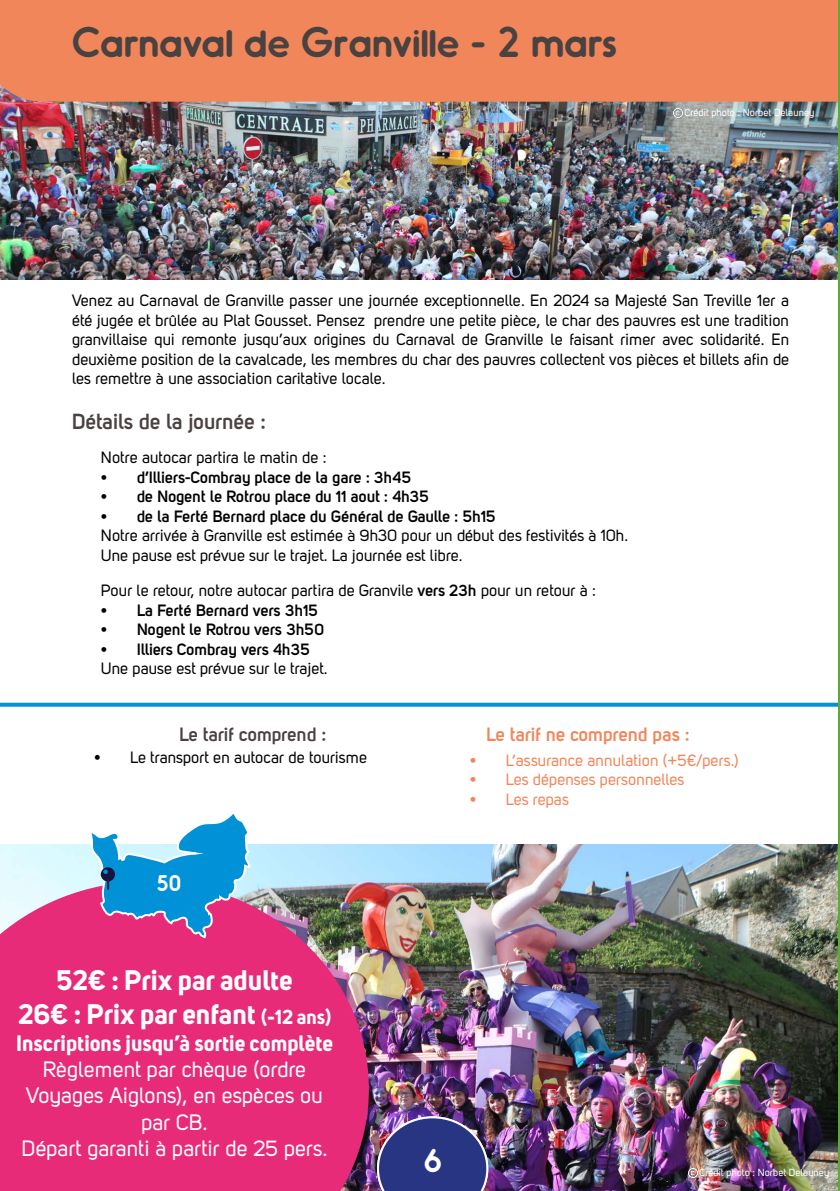
<style>
.page{position:relative;width:840px;height:1191px;background:#fff}
.page>*{position:absolute;margin:0;border:0;box-sizing:border-box;transform-origin:0 0}
.t1{font:600 40.6px "Oduda";color:#4a4241}
.t2{font:600 31.2px "Oduda";color:#fff}
.t3{font:700 28px/33.6px "Uni Sans";color:#fff;text-align:center}
.t4{font:22px/26.4px "Uni Sans Regular";color:#fff;text-align:center}
.t5{font:700 22px "Uni Sans";color:#fff}
.t6{font:700 21.6px "Uni Sans Semi";color:#4a4241}
.t7{font:600 21.6px "Oduda";color:#fff}
.t8{font:700 19px "Uni Sans Semi";color:#f1865a}
.t9{font:700 19px "Uni Sans Semi";color:#4a4241}
.t10{font:16.2px/19.4px "Uni Sans Regular";color:#000;text-align:justify}
.t11{font:700 16.2px "Uni Sans Semi";color:#000}
.t12{font:16.2px "Uni Sans Regular";color:#f1865a}
.t13{font:10.2px "Uni Sans Regular";color:#fff}
.s1{font-family:"Uni Sans Semi";font-weight:700}
.s2{font-size:20px}
</style>
<div class="page">
<img style="left:0;top:844px;width:837px;height:347px">
<svg style="left:0;top:881px;width:368px;height:310px;background:#dd377b"></svg>
<img style="left:0;top:102px;width:837px;height:177px">
<div style="left:0;top:0;width:837px;height:102px;background:#f1865a"></div>
<svg style="left:0;top:702px;width:837px;height:4px;background:#2da4dd"></svg>
<svg style="left:673px;top:108px;width:9px;height:9px"></svg>
<svg style="left:688px;top:1168px;width:9px;height:9px"></svg>
<svg style="left:86px;top:814px;width:165px;height:127px"></svg>
<img style="left:377px;top:1116px;width:111px;height:75px">
<hr style="left:837px;top:0;width:2px;height:1191px;background:#56af31">
<h1 class="t1" style="left:72px;top:17px;width:547px">Carnaval de Granville - 2 mars</h1>
<p class="t13" style="left:684px;top:106px;width:131px">Crédit photo : Norbet Delauney</p>
<p class="t10" style="left:72px;top:291px;width:718px">Venez au Carnaval de Granville passer une journée exceptionnelle. En 2024 sa Majesté San Treville 1er a été jugée et brûlée au Plat Gousset. Pensez prendre une petite pièce, le char des pauvres est une tradition granvillaise qui remonte jusqu’aux origines du Carnaval de Granville le faisant rimer avec solidarité. En deuxième position de la cavalcade, les membres du char des pauvres collectent vos pièces et billets afin de les remettre à une association caritative locale.</p>
<h3 class="t6" style="left:72px;top:408px;width:195px">Détails de la journée :</h3>
<p class="t10" style="left:101px;top:448px;width:227px">Notre autocar partira le matin de :</p>
<p class="t11" style="left:101px;top:467px;width:312px">• d’Illiers-Combray place de la gare : 3h45</p>
<p class="t11" style="left:101px;top:487px;width:330px">• de Nogent le Rotrou place du 11 aout : 4h35</p>
<p class="t11" style="left:101px;top:506px;width:396px">• de la Ferté Bernard place du Général de Gaulle : 5h15</p>
<p class="t10" style="left:101px;top:525px;width:528px">Notre arrivée à Granville est estimée à 9h30 pour un début des festivités à 10h.<br>Une pause est prévue sur le trajet. La journée est libre.</p>
<p class="t10" style="left:101px;top:581px;width:496px">Pour le retour, notre autocar partira de Granvile <span class="s1">vers 23h</span> pour un retour à :</p>
<p class="t11" style="left:101px;top:600px;width:219px">• La Ferté Bernard vers 3h15</p>
<p class="t11" style="left:101px;top:620px;width:225px">• Nogent le Rotrou vers 3h50</p>
<p class="t11" style="left:101px;top:639px;width:211px">• Illiers Combray vers 4h35</p>
<p class="t10" style="left:101px;top:658px;width:228px">Une pause est prévue sur le trajet.</p>
<p class="t9" style="left:179px;top:723px;width:148px">Le tarif comprend :</p>
<p class="t8" style="left:486px;top:723px;width:204px">Le tarif ne comprend pas :</p>
<p class="t10" style="left:94px;top:747px;width:274px">• Le transport en autocar de tourisme</p>
<p class="t12" style="left:469px;top:751px;width:270px">• L’assurance annulation (+5€/pers.)</p>
<p class="t12" style="left:469px;top:770px;width:216px">• Les dépenses personnelles</p>
<p class="t12" style="left:469px;top:789px;width:101px">• Les repas</p>
<h3 class="t7" style="left:157px;top:870px;width:26px">50</h3>
<h3 class="t3" style="left:18px;top:963px;width:314px">52€ : Prix par adulte<br>26€ : Prix par enfant <span class="s2">(-12 ans)</span></h3>
<h3 class="t5" style="left:16px;top:1029px;width:318px">Inscriptions jusqu’à sortie complète</h3>
<h3 class="t4" style="left:22px;top:1055px;width:307px">Règlement par chèque (ordre<br>Voyages Aiglons), en espèces ou par CB.<br>Départ garanti à partir de 25 pers.</h3>
<h2 class="t2" style="left:423px;top:1141px;width:20px">6</h2>
<p class="t13" style="left:699px;top:1166px;width:131px">Crédit photo : Norbet Delauney</p>
</div>
